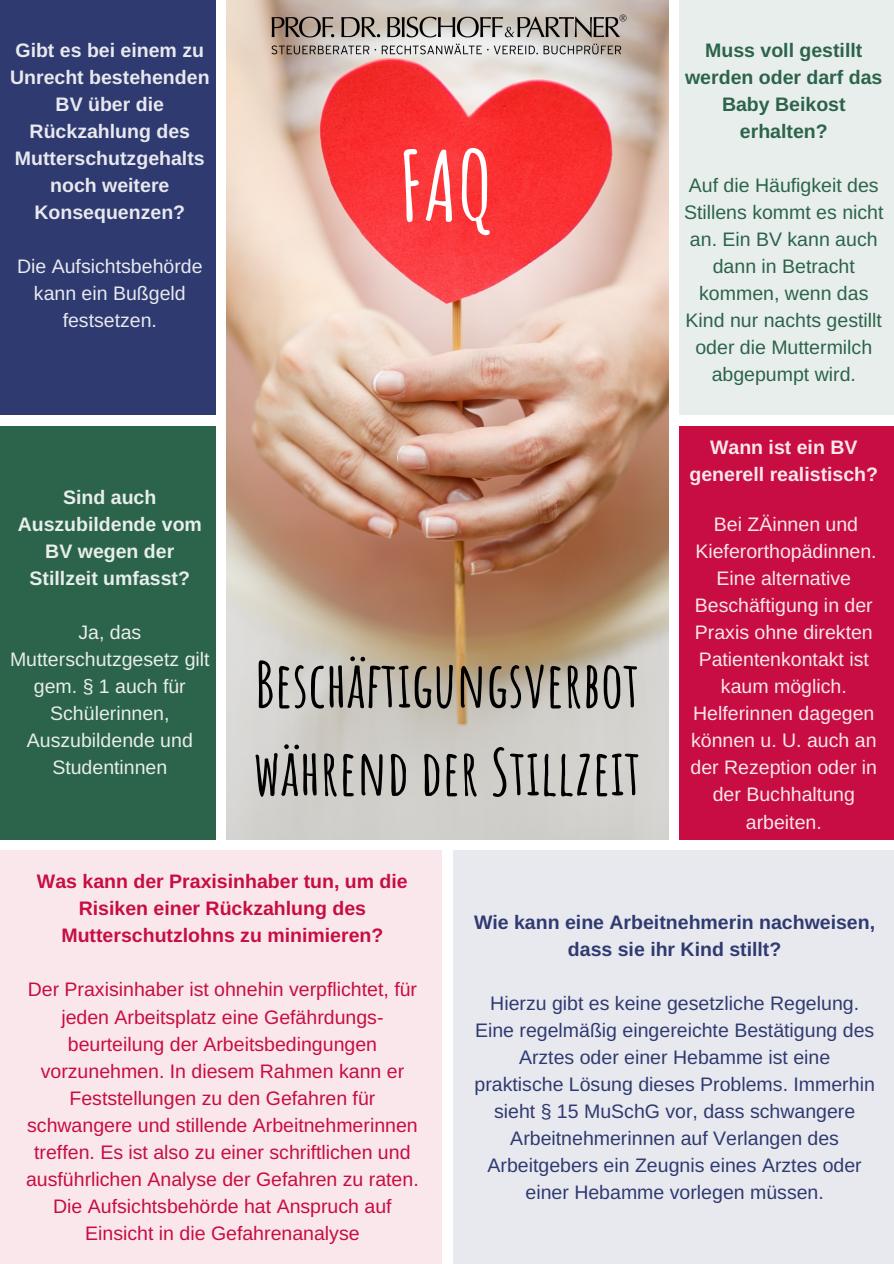
<style>
.page{position:relative;width:894px;height:1264px;background:#fff}
.page>*{position:absolute;margin:0;border:0;box-sizing:border-box;transform-origin:0 0}
.t1{font:700 96px "Amatic SC";color:#fff}
.t2{font:700 63px/87.8px "Amatic SC";color:#000}
.t3{font:19.5px/27px "Arimo";color:#c70d42;text-align:center}
.t4{font:19.5px/27px "Arimo";color:#2f3a70;text-align:center}
.t5{font:19.5px/27px "Arimo";color:#fae7eb;text-align:center}
.t6{font:19.5px/27px "Arimo";color:#2b634b;text-align:center}
.t7{font:700 19.5px/27px "Arimo";color:#e8e9ef;text-align:center}
.t8{font:700 19.5px/27px "Arimo";color:#c70d42;text-align:center}
.t9{font:19.5px/27px "Arimo";color:#e8eeeb;text-align:center}
.t10{font:700 19.5px/27px "Arimo";color:#2f3a70;text-align:center}
.t11{font:700 19.5px/27px "Arimo";color:#2b634b;text-align:center}
.t12{font:700 19.5px/27px "Arimo";color:#e8eeeb;text-align:center}
.t13{font:19.5px/27px "Arimo";color:#e8e9ef;text-align:center}
.t14{font:700 19.5px/27px "Arimo";color:#fae7eb;text-align:center}
.s1{font-family:"Helvetica"}
</style>
<div class="page">
<div style="left:0;top:0;width:215px;height:414px;background:#2f3a70"></div>
<img style="left:226px;top:0;width:442px;height:839px">
<div style="left:679px;top:0;width:214px;height:414px;background:#e8eeeb"></div>
<div style="left:0;top:426px;width:215px;height:413px;background:#2b634b"></div>
<div style="left:679px;top:426px;width:214px;height:413px;background:#c70d42"></div>
<div style="left:0;top:850px;width:441px;height:413px;background:#fae7eb"></div>
<div style="left:453px;top:850px;width:440px;height:413px;background:#e8e9ef"></div>
<img style="left:265px;top:8px;width:367px;height:52px">
<p class="t7" style="left:10px;top:37px;width:201px">Gibt es bei einem zu<br>Unrecht bestehenden<br>BV über die<br>Rückzahlung des<br>Mutterschutzgehalts noch weitere<br>Konsequenzen?</p>
<p class="t13" style="left:17px;top:253px;width:187px">Die Aufsichtsbehörde kann ein Bußgeld festsetzen.</p>
<h1 class="t1" style="left:398px;top:124px;width:99px">FAQ</h1>
<p class="t12" style="left:18px;top:483px;width:186px">Sind auch<br>Auszubildende vom<br>BV wegen der<br>Stillzeit umfasst?</p>
<p class="t9" style="left:10px;top:618px;width:201px">Ja, das<br>Mutterschutzgesetz gilt gem. § 1 auch für<br>Schülerinnen,<br>Auszubildende und<br>Studentinnen</p>
<h2 class="t2" style="left:253px;top:639px;width:388px">Beschäftigungsverbot während der Stillzeit</h2>
<p class="t11" style="left:685px;top:37px;width:199px">Muss voll gestillt werden oder darf das<br>Baby Beikost erhalten?</p>
<p class="t6" style="left:683px;top:172px;width:201px">Auf die Häufigkeit des<br>Stillens kommt es nicht an. Ein BV kann auch dann in Betracht kommen, wenn das<br>Kind nur nachts gestillt oder die Muttermilch abgepumpt wird.</p>
<p class="t14" style="left:689px;top:433px;width:190px">Wann ist ein BV generell realistisch?</p>
<p class="t5" style="left:690px;top:511px;width:188px">Bei ZÄinnen und<br>Kieferorthopädin<span class="s1">n</span>en.<br>Eine alternative<br>Beschäftigung in der<br>Praxis ohne direkten<br>Patientenkontakt ist kaum möglich.<br>Helferinnen dagegen können u. U. auch an der Rezeption oder in der Buchhaltung arbeiten.</p>
<p class="t8" style="left:37px;top:868px;width:372px">Was kann der Praxisinhaber tun, um die<br>Risiken einer Rückzahlung des<br>Mutterschutzlohns zu minimieren?</p>
<p class="t3" style="left:26px;top:976px;width:394px">Der Praxisinhaber ist ohnehin verpflichtet, für jeden Arbeitsplatz eine Gefährdungs&shy;beurteilung der Arbeitsbedingungen vorzunehmen. In diesem Rahmen kann er Feststellungen zu den Gefahren für schwangere und stillende Arbeitnehmerinnen treffen. Es ist also zu einer schriftlichen und ausführlichen Analyse der Gefahren zu raten.<br>Die Aufsichtsbehörde hat Anspruch auf Einsicht in die Gefahrenanalyse</p>
<p class="t10" style="left:474px;top:908px;width:402px">Wie kann eine Arbeitnehmerin nachweisen, dass sie ihr Kind stillt?</p>
<p class="t4" style="left:474px;top:989px;width:401px">Hierzu gibt es keine gesetzliche Regelung.<br>Eine regelmäßig eingereichte Bestätigung des Arztes oder einer Hebamme ist eine praktische Lösung dieses Problems. Immerhin sieht § 15 MuSchG vor, dass schwangere Arbeitnehmerinnen auf Verlangen des Arbeitgebers ein Zeugnis eines Arztes oder einer Hebamme vorlegen müssen.</p>
</div>
